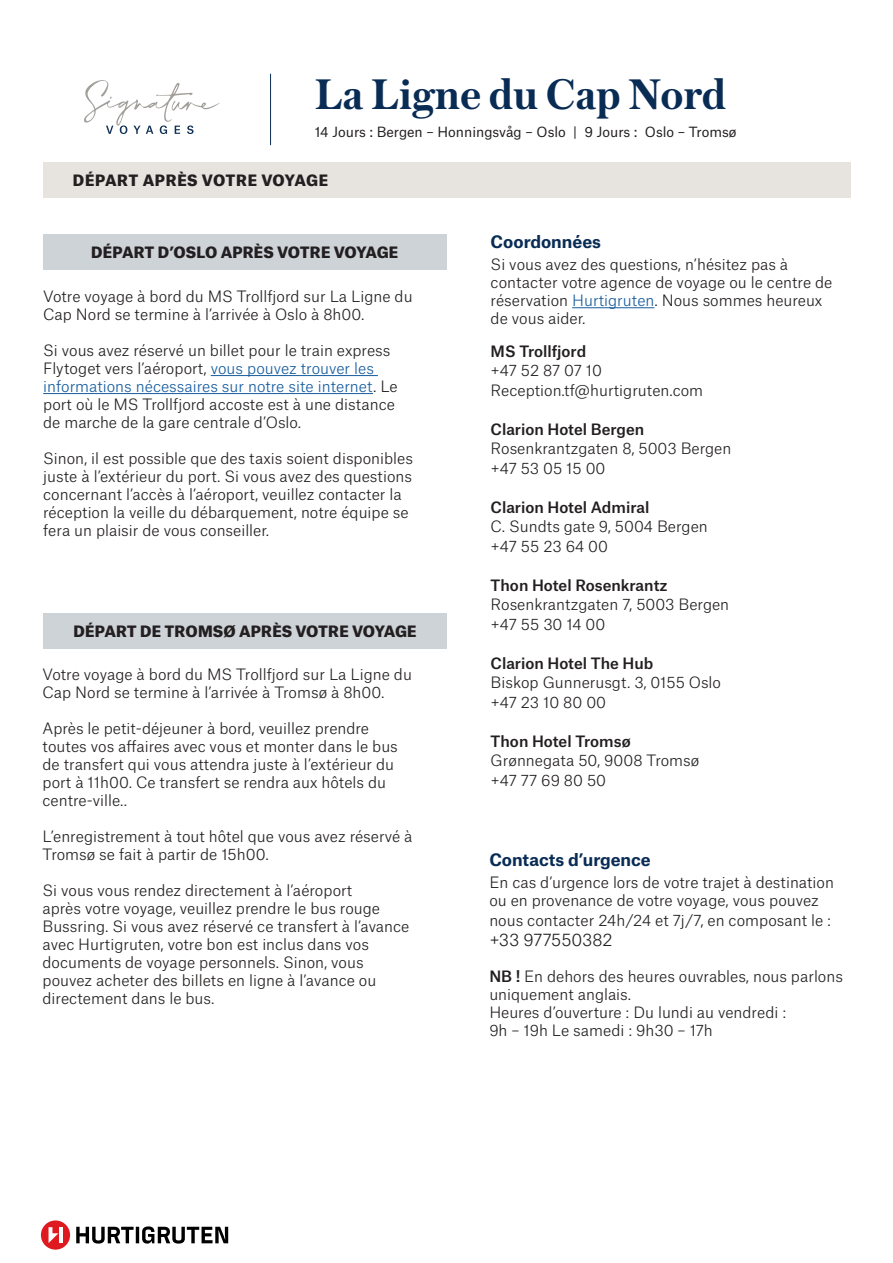
<style>
.page{position:relative;width:893px;height:1263px;background:#fff}
.page>*{position:absolute;margin:0;border:0;box-sizing:border-box;transform-origin:0 0}
.t1{font:600 45px "Austin Text";color:#092c55}
.t2{font:700 16.5px "Atlas Grotesk";color:#092c55}
.t3{font:300 16.5px "Atlas Grotesk";letter-spacing:-.005em;color:#231f20}
.t4{font:300 15px/18px "Atlas Grotesk";color:#231f20}
.t5{font:500 15px "Atlas Grotesk";color:#231f20}
.t6{font:900 15px "Atlas Grotesk";letter-spacing:.01em;color:#231f20}
.t7{font:900 15px "Atlas Grotesk";letter-spacing:.035em;color:#231f20}
.t8{font:13.5px "Atlas Grotesk";color:#231f20}
.s1{color:#175d9e}
.s2{font-weight:500}
</style>
<div class="page">
<hr style="left:270px;top:74px;width:1px;height:71px;background:#092c55">
<hr style="left:572px;top:307px;width:82px;height:1px;background:#175d9e">
<div style="left:43px;top:235px;width:403px;height:35px;background:#ced3d8"></div>
<hr style="left:211px;top:375px;width:167px;height:1px;background:#175d9e">
<hr style="left:43px;top:393px;width:330px;height:1px;background:#175d9e">
<div style="left:44px;top:614px;width:403px;height:35px;background:#ced3d8"></div>
<div style="left:43px;top:162px;width:807px;height:36px;background:#e7e4e0"></div>
<div style="left:41px;top:1220px;width:29px;height:29px;background:#de1920;border-radius:50%"></div>
<hr style="left:59px;top:1227px;width:3px;height:16px;background:#fff">
<svg style="left:49px;top:1227px;width:9px;height:16px"></svg>
<svg style="left:76px;top:1226px;width:152px;height:17px"></svg>
<svg style="left:84px;top:80px;width:136px;height:54px"></svg>
<p class="t1" style="left:315px;top:63px;width:413px">La Ligne du Cap Nord</p>
<p class="t8" style="left:315px;top:121px;width:423px">14 Jours : Bergen – Honningsvåg – Oslo | 9 Jours : Oslo – Tromsø</p>
<p class="t7" style="left:73px;top:168px;width:257px">DÉPART APRÈS VOTRE VOYAGE</p>
<p class="t6" style="left:91px;top:240px;width:309px">DÉPART D’OSLO APRÈS VOTRE VOYAGE</p>
<p class="t4" style="left:43px;top:286px;width:371px">Votre voyage à bord du MS Trollfjord sur La Ligne du<br>Cap Nord se termine à l’arrivée à Oslo à 8h00.</p>
<p class="t4" style="left:43px;top:340px;width:356px">Si vous avez réservé un billet pour le train express Flytoget vers l’aéroport, <span class="s1">vous pouvez trouver les informations nécessaires sur notre site internet</span>. Le port où le MS Trollfjord accoste est à une distance de marche de la gare centrale d’Oslo.</p>
<p class="t4" style="left:43px;top:448px;width:371px">Sinon, il est possible que des taxis soient disponibles juste à l’extérieur du port. Si vous avez des questions concernant l’accès à l’aéroport, veuillez contacter la réception la veille du débarquement, notre équipe se fera un plaisir de vous conseiller.</p>
<p class="t6" style="left:74px;top:619px;width:345px">DÉPART DE TROMSØ APRÈS VOTRE VOYAGE</p>
<p class="t4" style="left:43px;top:664px;width:371px">Votre voyage à bord du MS Trollfjord sur La Ligne du<br>Cap Nord se termine à l’arrivée à Tromsø à 8h00.</p>
<p class="t4" style="left:43px;top:718px;width:357px">Après le petit-déjeuner à bord, veuillez prendre toutes vos affaires avec vous et monter dans le bus de transfert qui vous attendra juste à l’extérieur du port à 11h00. Ce transfert se rendra aux hôtels du centre-ville..</p>
<p class="t4" style="left:43px;top:826px;width:372px">L’enregistrement à tout hôtel que vous avez réservé à<br>Tromsø se fait à partir de 15h00.</p>
<p class="t4" style="left:43px;top:880px;width:368px">Si vous vous rendez directement à l’aéroport<br>après votre voyage, veuillez prendre le bus rouge Bussring. Si vous avez réservé ce transfert à l’avance avec Hurtigruten, votre bon est inclus dans vos documents de voyage personnels. Sinon, vous pouvez acheter des billets en ligne à l’avance ou directement dans le bus.</p>
<p class="t2" style="left:491px;top:228px;width:112px">Coordonnées</p>
<p class="t4" style="left:491px;top:254px;width:343px">Si vous avez des questions, n’hésitez pas à contacter votre agence de voyage ou le centre de réservation <span class="s1">Hurtigruten</span>. Nous sommes heureux de vous aider.</p>
<p class="t5" style="left:491px;top:339px;width:97px">MS Trollfjord</p>
<p class="t4" style="left:491px;top:360px;width:113px">+47 52 87 07 10</p>
<p class="t4" style="left:491px;top:380px;width:214px">Reception.tf@hurtigruten.com</p>
<p class="t5" style="left:491px;top:417px;width:155px">Clarion Hotel Bergen</p>
<p class="t4" style="left:491px;top:438px;width:242px">Rosenkrantzgaten 8, 5003 Bergen</p>
<p class="t4" style="left:491px;top:458px;width:116px">+47 53 05 15 00</p>
<p class="t5" style="left:491px;top:495px;width:160px">Clarion Hotel Admiral</p>
<p class="t4" style="left:491px;top:516px;width:219px">C. Sundts gate 9, 5004 Bergen</p>
<p class="t4" style="left:491px;top:536px;width:119px">+47 55 23 64 00</p>
<p class="t5" style="left:491px;top:573px;width:178px">Thon Hotel Rosenkrantz</p>
<p class="t4" style="left:491px;top:594px;width:240px">Rosenkrantzgaten 7, 5003 Bergen</p>
<p class="t4" style="left:491px;top:614px;width:116px">+47 55 30 14 00</p>
<p class="t5" style="left:491px;top:651px;width:164px">Clarion Hotel The Hub</p>
<p class="t4" style="left:491px;top:672px;width:232px">Biskop Gunnerusgt. 3, 0155 Oslo</p>
<p class="t4" style="left:491px;top:692px;width:117px">+47 23 10 80 00</p>
<p class="t4" style="left:491px;top:730px;width:210px;line-height:19.5px"><span class="s2">Thon Hotel Tromsø<br></span>Grønnegata 50, 9008 Tromsø +47 77 69 80 50</p>
<p class="t2" style="left:489px;top:846px;width:163px">Contacts d’urgence</p>
<p class="t4" style="left:489px;top:872px;width:346px">En cas d’urgence lors de votre trajet à destination ou en provenance de votre voyage, vous pouvez</p>
<p class="t4" style="left:489px;top:910px;width:343px">nous contacter 24h/24 et 7j/7, en composant le :</p>
<p class="t3" style="left:489px;top:927px;width:125px">+33 977550382</p>
<p class="t4" style="left:489px;top:966px;width:355px"><span class="s2">NB !</span> En dehors des heures ouvrables, nous parlons uniquement anglais.<br>Heures d’ouverture : Du lundi au vendredi :</p>
<p class="t4" style="left:489px;top:1020px;width:225px">9h – 19h Le samedi : 9h30 – 17h</p>
</div>
